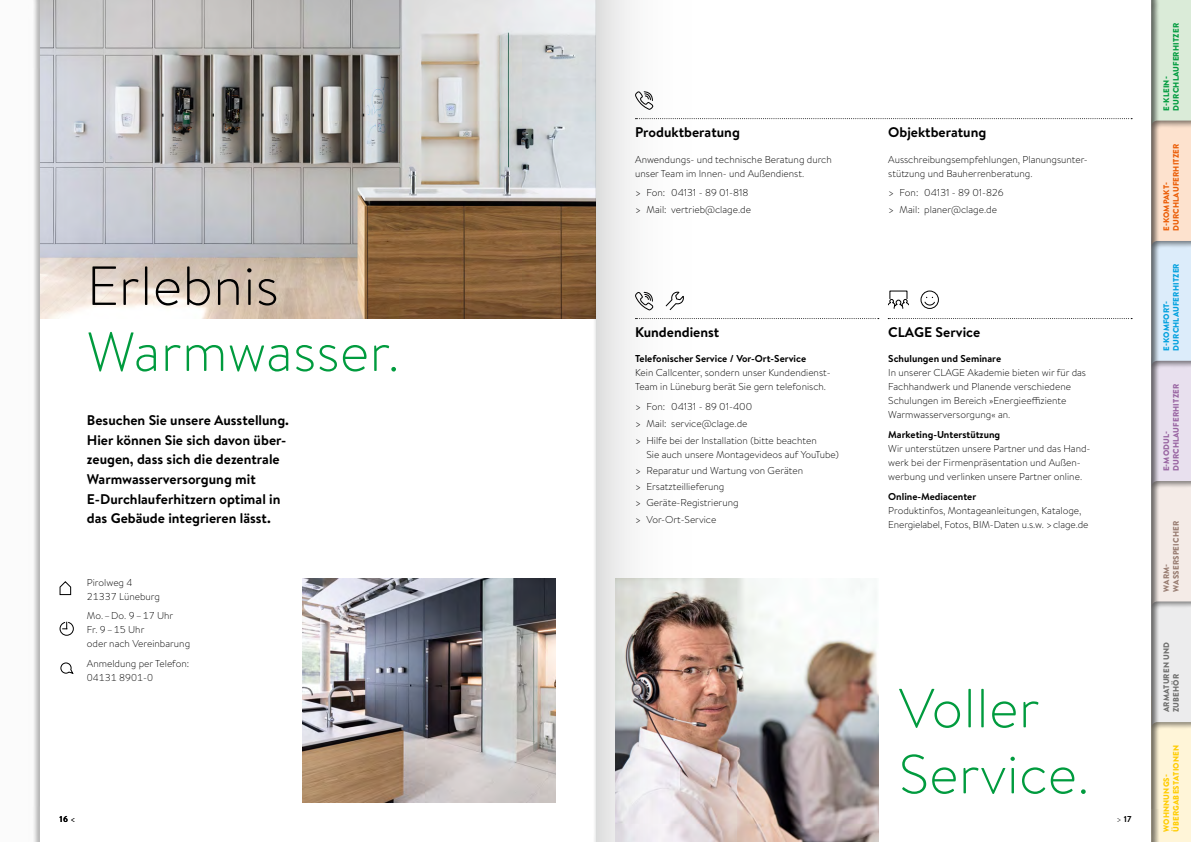
<style>
.page{position:relative;width:1191px;height:842px;background:#fff}
.page>*{position:absolute;margin:0;border:0;box-sizing:border-box;transform-origin:0 0}
.t1{font:300 55px/66px "Brandon Text";letter-spacing:.01em;color:#009b3e}
.t2{font:300 55px "Brandon Text";letter-spacing:.01em;color:#000}
.t3{font:700 14px/19.6px "Brandon Text";color:#000}
.t4{font:300 10px/14px "Brandon Text";color:#000}
.t5{font:700 10px "Brandon Text";color:#000}
.t6{font:700 8.5px "Brandon Text";color:#000}
.t7{font:900 8px/9.6px "Brandon Text";letter-spacing:.02em;color:#fc0}
.t8{font:900 8px/9.6px "Brandon Text";letter-spacing:.02em;color:#00a0de}
.t9{font:900 8px/9.6px "Brandon Text";letter-spacing:.02em;color:#eb5c05}
.t10{font:900 8px/9.6px "Brandon Text";letter-spacing:.02em;color:#9864a1}
.t11{font:900 8px/9.6px "Brandon Text";letter-spacing:.02em;color:#009b3e}
.t12{font:900 8px/9.6px "Brandon Text";letter-spacing:.02em;color:#6f6f6e}
.t13{font:900 8px/9.6px "Brandon Text";letter-spacing:.02em;color:#987c71}
.s1{font-weight:300}
</style>
<div class="page">
<div style="left:1144px;top:0;width:47px;height:842px;background:#000;opacity:.5"></div>
<div style="left:595px;top:0;width:556px;height:842px;background:#fff"></div>
<img style="left:47px;top:0;width:548px;height:319px">
<img style="left:302px;top:578px;width:254px;height:224px">
<svg style="left:59px;top:581px;width:13px;height:15px"></svg>
<svg style="left:60px;top:662px;width:14px;height:12px"></svg>
<svg style="left:59px;top:621px;width:15px;height:15px"></svg>
<img style="left:756px;top:582px;width:122px;height:260px">
<svg style="left:756px;top:118px;width:376px;height:1px"></svg>
<svg style="left:757px;top:318px;width:122px;height:1px"></svg>
<svg style="left:888px;top:318px;width:244px;height:1px"></svg>
<svg style="left:888px;top:290px;width:21px;height:19px"></svg>
<div style="left:920px;top:291px;width:18px;height:18px;border:1px solid #000;border-radius:50%"></div>
<svg style="left:924px;top:297px;width:11px;height:9px"></svg>
<div style="left:0;top:0;width:47px;height:842px;background:#000;opacity:.5"></div>
<svg style="left:595px;top:0;width:161px;height:842px"></svg>
<h1 class="t2" style="left:87px;top:248px;width:193px">Erlebnis</h1>
<h1 class="t1" style="left:87px;top:318px;width:314px">Warmwasser.</h1>
<h2 class="t3" style="left:87px;top:410px;width:204px">Besuchen Sie unsere Ausstellung.<br>Hier können Sie sich davon über&shy;zeugen, dass sich die dezentrale<br>Warmwasserversorgung mit<br>E-Durchlauferhitzern optimal in das Gebäude integrieren lässt.</h2>
<p class="t4" style="left:87px;top:575px;width:75px">Pirolweg 4<br>21337 Lüneburg</p>
<p class="t4" style="left:87px;top:609px;width:105px">Mo.–Do. 9–17 Uhr<br>Fr. 9–15 Uhr<br>oder nach Vereinbarung</p>
<p class="t4" style="left:87px;top:656px;width:104px">Anmeldung per Telefon:<br>04131 8901-0</p>
<h2 class="t3" style="left:635px;top:122px;width:106px">Produktberatung</h2>
<p class="t4" style="left:635px;top:152px;width:198px">Anwendungs- und technische Beratung durch unser Team im Innen- und Außendienst.</p>
<p class="t4" style="left:635px;top:184px;width:117px;line-height:16.8px">&gt; Fon: 04131 - 89 01-818 &gt; Mail: vertrieb@clage.de</p>
<h2 class="t3" style="left:635px;top:322px;width:86px">Kundendienst</h2>
<p class="t5" style="left:635px;top:352px;width:172px">Telefonischer Service / Vor-Ort-Service</p>
<p class="t4" style="left:635px;top:366px;width:197px">Kein Callcenter, sondern unser Kundendienst-<br>Team in Lüneburg berät Sie gern telefonisch.</p>
<p class="t4" style="left:635px;top:398px;width:183px;line-height:16.8px">&gt; Fon: 04131 - 89 01-400<br>&gt; Mail: service@clage.de<br>&gt; Hilfe bei der Installation (bitte beachten</p>
<p class="t4" style="left:635px;top:446px;width:205px;line-height:16.3px;text-indent:11px">Sie auch unsere Montagevideos auf YouTube) &gt; Reparatur und Wartung von Geräten<br>&gt; Ersatzteillieferung<br>&gt; Geräte-Registrierung<br>&gt; Vor-Ort-Service</p>
<h2 class="t3" style="left:888px;top:122px;width:100px">Objektberatung</h2>
<p class="t4" style="left:888px;top:152px;width:201px">Ausschreibungsempfehlungen, Planungsunter&shy;stützung und Bauherrenberatung.</p>
<p class="t4" style="left:888px;top:184px;width:117px;line-height:16.8px">&gt; Fon: 04131 - 89 01-826 &gt; Mail: planer@clage.de</p>
<h2 class="t3" style="left:888px;top:322px;width:93px">CLAGE Service</h2>
<p class="t5" style="left:888px;top:352px;width:114px">Schulungen und Seminare</p>
<p class="t4" style="left:888px;top:366px;width:199px">In unserer CLAGE Akademie bieten wir für das Fachhandwerk und Planende verschiedene Schulungen im Bereich »Energieeffiziente Warmwasserversorgung« an.</p>
<p class="t5" style="left:888px;top:427px;width:113px">Marketing-Unterstützung</p>
<p class="t4" style="left:888px;top:441px;width:204px">Wir unterstützen unsere Partner und das Hand&shy;werk bei der Firmenpräsentation und Außen&shy;werbung und verlinken unsere Partner online.</p>
<p class="t5" style="left:888px;top:489px;width:89px">Online-Mediacenter</p>
<p class="t4" style="left:888px;top:503px;width:202px">Produktinfos, Montageanleitungen, Kataloge,<br>Energielabel, Fotos, BIM-Daten u.s.w. &gt;clage.de</p>
<h1 class="t1" style="left:899px;top:674px;width:192px">Voller<br>Service.</h1>
<p class="t6" style="left:60px;top:813px;width:17px">16 <span class="s1">&lt;</span></p>
<p class="t6" style="left:1116px;top:813px;width:16px"><span class="s1">&gt;</span> 17</p>
<p class="t11" style="left:1161px;top:111px;width:89px;rotate:-90deg">E-KLEIN-<br>DURCHLAUFERHITZER</p>
<p class="t9" style="left:1161px;top:231px;width:89px;rotate:-90deg">E-KOMPAKT-<br>DURCHLAUFERHITZER</p>
<p class="t8" style="left:1161px;top:351px;width:89px;rotate:-90deg">E-KOMFORT-<br>DURCHLAUFERHITZER</p>
<p class="t10" style="left:1161px;top:471px;width:89px;rotate:-90deg">E-MODUL-<br>DURCHLAUFERHITZER</p>
<p class="t13" style="left:1161px;top:592px;width:72px;rotate:-90deg">WARM-<br>WASSERSPEICHER</p>
<p class="t12" style="left:1161px;top:712px;width:71px;rotate:-90deg">ARMATUREN UND<br>ZUBEHÖR</p>
<p class="t7" style="left:1161px;top:832px;width:88px;rotate:-90deg">WOHNNUNGS-<br>ÜBERGABESTATIONEN</p>
</div>
